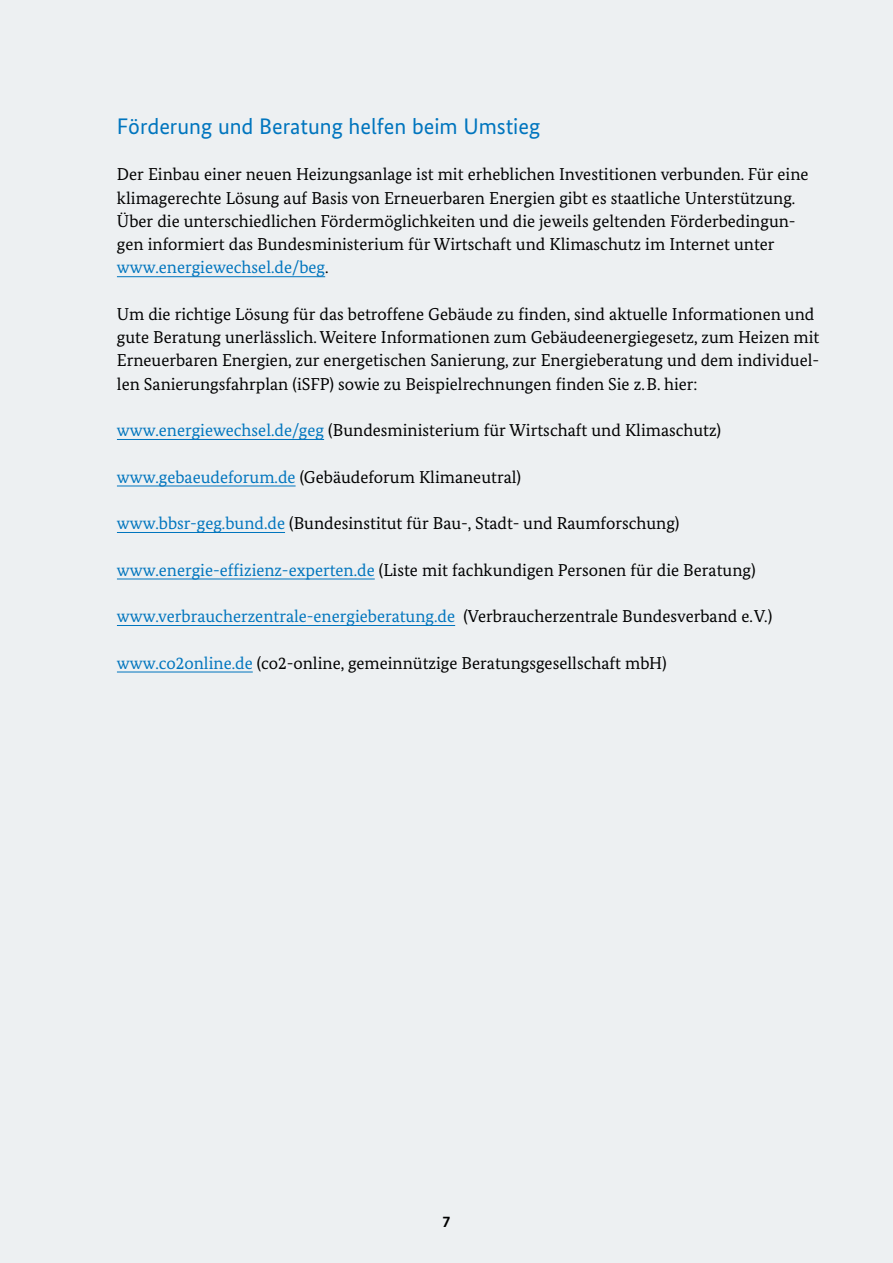
<style>
.page{position:relative;width:893px;height:1263px;background:#edf0f2}
.page>*{position:absolute;margin:0;border:0;box-sizing:border-box;transform-origin:0 0}
.t1{font:22.5px "Bundes Sans";color:#0075be}
.t2{font:17.25px/23.2px "Bundes Serif";color:#000}
.t3{font:17.25px "Bundes Serif";color:#0075be}
.t4{font:700 15.75px "Bundes Sans";color:#000}
.s1{color:#0075be}
.s2{color:#000}
</style>
<div class="page">
<hr style="left:117px;top:276px;width:208px;height:1px;background:#0075be">
<hr style="left:117px;top:439px;width:207px;height:1px;background:#0075be">
<hr style="left:117px;top:486px;width:179px;height:1px;background:#0075be">
<hr style="left:117px;top:532px;width:168px;height:1px;background:#0075be">
<hr style="left:117px;top:579px;width:258px;height:1px;background:#0075be">
<hr style="left:117px;top:625px;width:338px;height:1px;background:#0075be">
<hr style="left:117px;top:672px;width:136px;height:1px;background:#0075be">
<h1 class="t1" style="left:117px;top:113px;width:425px">Förderung und Beratung helfen beim Umstieg</h1>
<p class="t2" style="left:117px;top:163px;width:693px">Der Einbau einer neuen Heizungsanlage ist mit erheblichen Investitionen verbunden. Für eine klimagerechte Lösung auf Basis von Erneuerbaren Energien gibt es staatliche Unterstützung.<br>Über die unterschiedlichen Fördermöglichkeiten und die jeweils geltenden Förderbedingun&shy;gen informiert das Bundesministerium für Wirtschaft und Klimaschutz im Internet unter <span class="s1">www.energiewechsel.de/beg</span>.</p>
<p class="t2" style="left:117px;top:302px;width:704px">Um die richtige Lösung für das betroffene Gebäude zu finden, sind aktuelle Informationen und gute Beratung unerlässlich. Weitere Informationen zum Gebäudeenergiegesetz, zum Heizen mit Erneuerbaren Energien, zur energetischen Sanierung, zur Energieberatung und dem individuel&shy;len Sanierungsfahrplan (iSFP) sowie zu Beispielrechnungen finden Sie z.B. hier:</p>
<p class="t2" style="left:117px;top:418px;width:606px"><span class="s1">www.energiewechsel.de/geg</span> (Bundesministerium für Wirtschaft und Klimaschutz)</p>
<p class="t2" style="left:117px;top:465px;width:406px"><span class="s1">www.gebaeudeforum.de</span> (Gebäudeforum Klimaneutral)</p>
<p class="t2" style="left:117px;top:511px;width:564px"><span class="s1">www.bbsr-geg.bund.de</span> (Bundesinstitut für Bau-, Stadt- und Raumforschung)</p>
<p class="t2" style="left:117px;top:558px;width:640px"><span class="s1">www.energie-effizienz-experten.de</span> (Liste mit fachkundigen Personen für die Beratung)</p>
<p class="t3" style="left:117px;top:606px;width:657px">www.verbraucherzentrale-energieberatung.de <span class="s2">(Verbraucherzentrale Bundesverband e.V.)</span></p>
<p class="t2" style="left:117px;top:651px;width:551px"><span class="s1">www.co2online.de</span> (co2-online, gemeinnützige Beratungsgesellschaft mbH)</p>
<p class="t4" style="left:443px;top:1212px;width:9px">7</p>
</div>
